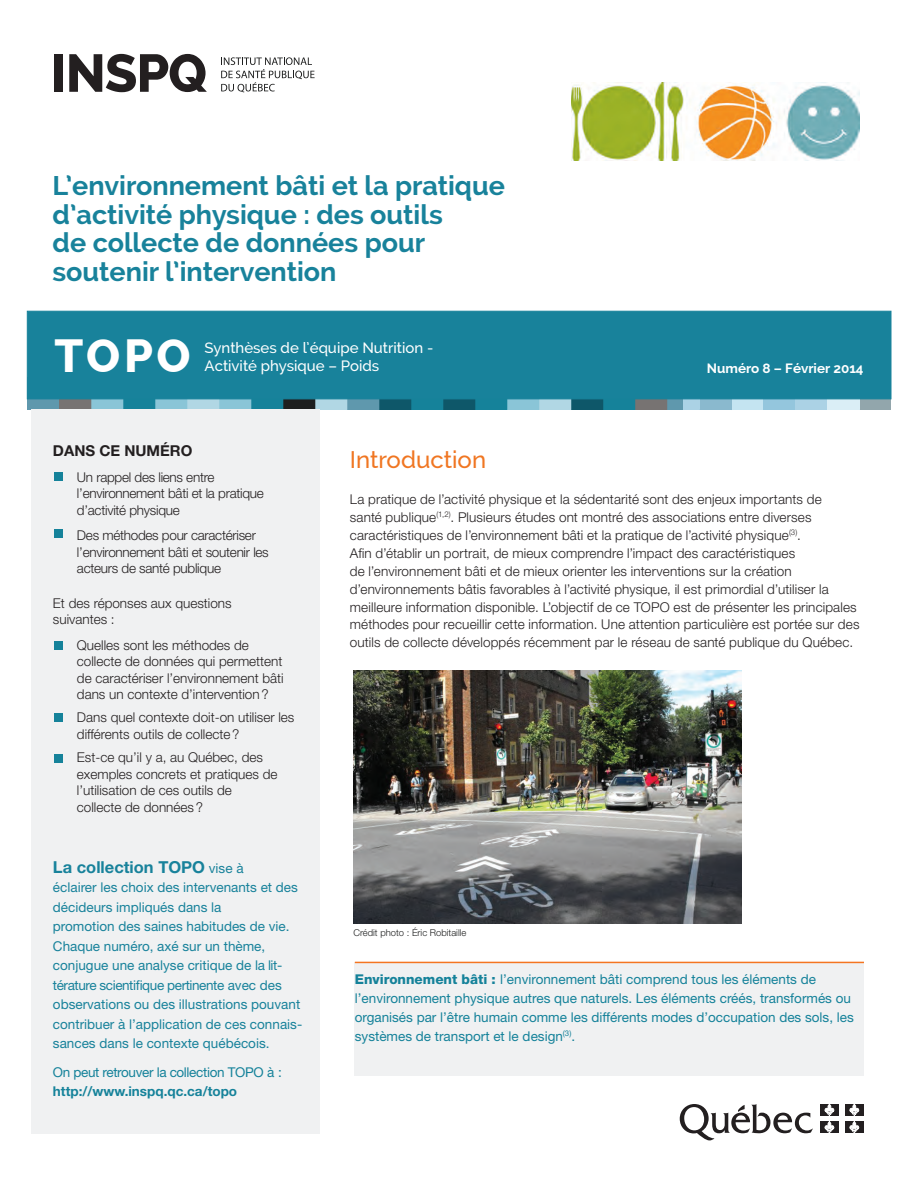
<style>
.page{position:relative;width:918px;height:1188px;background:#fff}
.page>*{position:absolute;margin:0;border:0;box-sizing:border-box;transform-origin:0 0}
.t1{font:800 46.5px "Raleway";color:#fff}
.t2{font:700 27px/28.5px "Raleway";color:#18829b}
.t3{font:500 24px "Raleway";color:#f07622}
.t4{font:700 16.5px "Helvetica Neue LT Std";color:#18829b}
.t5{font:500 15px/18px "Raleway";color:#fff}
.t6{font:700 15px "Helvetica Neue LT Std";color:#231f20}
.t7{font:300 13.5px/16.5px "Helvetica Neue LT Std";color:#231f20}
.t8{font:13.5px/19.5px "Helvetica Neue LT Std";color:#18829b}
.t9{font:13.5px/18.8px "Helvetica Neue LT Std";color:#15829a}
.t10{font:300 13.5px/16.5px "Helvetica Neue LT Std";letter-spacing:-.02em;color:#231f20}
.t11{font:13.5px "Helvetica Neue LT Std";letter-spacing:-.025em;color:#15829a}
.t12{font:700 13.5px "Helvetica Neue LT Std";color:#15829a}
.t13{font:700 13.5px "Raleway";color:#fff}
.t14{font:300 9.45px "Helvetica Neue LT Std";color:#1e1f1f}
.s1{font-weight:400;font-size:13.5px}
.s2{font-weight:800}
</style>
<div class="page">
<div style="left:27px;top:378px;width:32px;height:32px;background:#5f98ad"></div>
<div style="left:859px;top:394px;width:32px;height:16px;background:#92a6ac"></div>
<div style="left:827px;top:394px;width:32px;height:16px;background:#daeef6"></div>
<div style="left:795px;top:394px;width:32px;height:16px;background:#abd2e5"></div>
<div style="left:763px;top:394px;width:32px;height:16px;background:#94c6dd"></div>
<svg style="left:59px;top:399px;width:704px;height:11px;background:#5f9aaa"></svg>
<div style="left:27px;top:311px;width:864px;height:88px;background:#18829b;border:1px solid #18829b"></div>
<div style="left:32px;top:410px;width:288px;height:724px;background:#f0f1f2"></div>
<svg style="left:680px;top:1104px;width:133px;height:36px"></svg>
<div style="left:820px;top:1104px;width:19px;height:11px;background:#231f20"></div>
<div style="left:820px;top:1122px;width:19px;height:11px;background:#231f20"></div>
<svg style="left:825px;top:1104px;width:9px;height:29px"></svg>
<div style="left:845px;top:1104px;width:19px;height:11px;background:#231f20"></div>
<div style="left:845px;top:1122px;width:19px;height:11px;background:#231f20"></div>
<svg style="left:850px;top:1104px;width:9px;height:29px"></svg>
<div style="left:54px;top:54px;width:9px;height:38px;background:#231f20"></div>
<svg style="left:69px;top:54px;width:138px;height:38px"></svg>
<svg style="left:221px;top:57px;width:94px;height:35px"></svg>
<img style="left:571px;top:82px;width:288px;height:79px">
<div style="left:54px;top:642px;width:8px;height:8px;background:#15829a"></div>
<div style="left:54px;top:714px;width:8px;height:8px;background:#15829a"></div>
<div style="left:54px;top:473px;width:8px;height:8px;background:#15829a"></div>
<div style="left:54px;top:530px;width:8px;height:8px;background:#15829a"></div>
<div style="left:54px;top:754px;width:8px;height:8px;background:#15829a"></div>
<div style="left:355px;top:962px;width:509px;height:114px;background:#f0f1f2"></div>
<hr style="left:355px;top:962px;width:509px;height:1px;background:#f47521">
<img style="left:353px;top:670px;width:388px;height:253px">
<h2 class="t2" style="left:52px;top:171px;width:454px">L’environnement bâti et la pratique d’activité physique : des outils<br>de collecte de données pour soutenir l’intervention</h2>
<h1 class="t1" style="left:54px;top:329px;width:138px">TOPO</h1>
<p class="t5" style="left:205px;top:339px;width:230px">Synthèses de l’équipe Nutrition -<br>Activité physique – Poids</p>
<p class="t13" style="left:707px;top:360px;width:158px">Numéro 8 – Février 2014</p>
<p class="t6" style="left:53px;top:442px;width:141px">DANS CE NUMÉRO</p>
<p class="t10" style="left:77px;top:468px;width:188px">Un rappel des liens entre l’environnement bâti et la pratique d’activité physique</p>
<p class="t10" style="left:77px;top:527px;width:193px">Des méthodes pour caractériser l’environnement bâti et soutenir les acteurs de santé publique</p>
<p class="t7" style="left:53px;top:594px;width:180px">Et des réponses aux questions suivantes :</p>
<p class="t7" style="left:77px;top:636px;width:208px">Quelles sont les méthodes de collecte de données qui permettent de caractériser l’environnement bâti dans un contexte d’intervention?</p>
<p class="t7" style="left:77px;top:709px;width:219px">Dans quel contexte doit-on utiliser les différents outils de collecte?</p>
<p class="t7" style="left:77px;top:749px;width:202px">Est-ce qu’il y a, au Québec, des exemples concrets et pratiques de l’utilisation de ces outils de collecte de données?</p>
<p class="t4" style="left:53px;top:857px;width:192px">La collection TOPO <span class="s1">vise à</span></p>
<p class="t8" style="left:53px;top:878px;width:251px">éclairer les choix des intervenants et des décideurs impliqués dans la<br>promotion des saines habitudes de vie.<br>Chaque numéro, axé sur un thème, conjugue une analyse critique de la lit&shy;térature scientifique pertinente avec des observations ou des illustrations pouvant contribuer à l’application de ces connais&shy;sances dans le contexte québécois.</p>
<p class="t11" style="left:53px;top:1064px;width:230px">On peut retrouver la collection TOPO à :</p>
<p class="t12" style="left:53px;top:1083px;width:186px">http://www.inspq.qc.ca/topo</p>
<h3 class="t3" style="left:350px;top:445px;width:138px">Introduction</h3>
<p class="t7" style="left:350px;top:489px;width:511px;line-height:18px">La pratique de l’activité physique et la sédentarité sont des enjeux importants de<br>santé publique<sup>(1,2)</sup>. Plusieurs études ont montré des associations entre diverses caractéristiques de l’environnement bâti et la pratique de l’activité physique<sup>(3)</sup>.<br>Afin d’établir un portrait, de mieux comprendre l’impact des caractéristiques<br>de l’environnement bâti et de mieux orienter les interventions sur la création d’environnements bâtis favorables à l’activité physique, il est primordial d’utiliser la meilleure information disponible. L’objectif de ce TOPO est de présenter les principales méthodes pour recueillir cette information. Une attention particulière est portée sur des outils de collecte développés récemment par le réseau de santé publique du Québec.</p>
<p class="t14" style="left:353px;top:927px;width:115px">Crédit photo : Éric Robitaille</p>
<p class="t9" style="left:355px;top:970px;width:501px"><span class="s2">Environnement bâti :</span> l’environnement bâti comprend tous les éléments de l’environnement physique autres que naturels. Les éléments créés, transformés ou organisés par l’être humain comme les différents modes d’occupation des sols, les systèmes de transport et le design<sup>(3)</sup>.</p>
</div>
